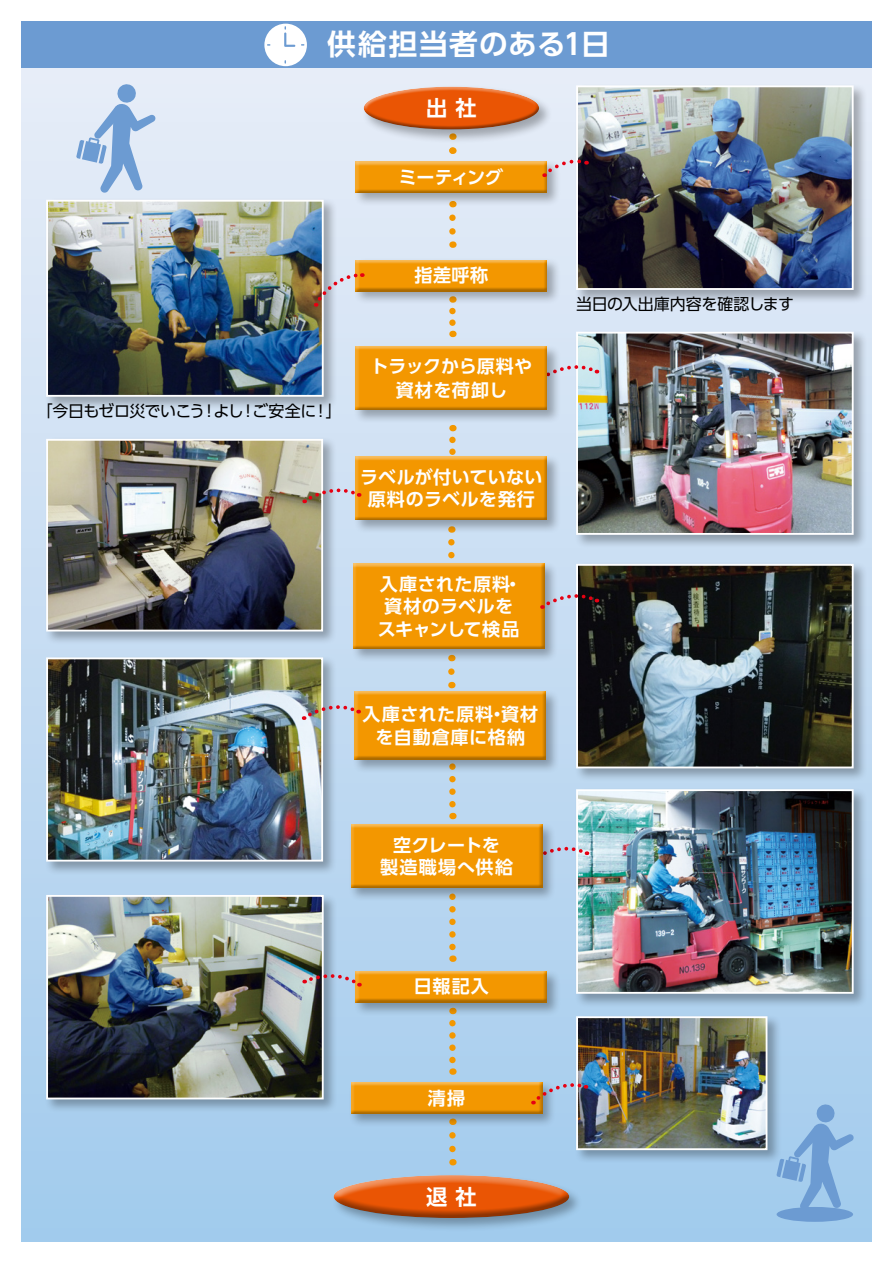
<style>
.page{position:relative;width:893px;height:1263px;background:#fff}
.page>*{position:absolute;margin:0;border:0;box-sizing:border-box;transform-origin:0 0}
.t1{font:700 28.65px "UD Shin Go Pro De";letter-spacing:.04em;color:#fff}
.t2{font:700 21.3px "UD Shin Go Pro De";color:#fff}
.t3{font:700 18px/22.4px "UD Shin Go Pro De";letter-spacing:.025em;color:#fff;text-align:center}
.t4{font:700 18px/23.4px "UD Shin Go Pro De";letter-spacing:-.01em;color:#fff;text-align:center}
.t5{font:700 18px "UD Shin Go Pro De";letter-spacing:.05em;color:#fff}
.t6{font:15.9px "UD Shin Go Pro";letter-spacing:-.02em;color:#000}
.t7{font:15.9px "UD Shin Go Pro";letter-spacing:-.045em;color:#000}
</style>
<div class="page">
<div style="left:21px;top:21px;width:851px;height:1221px;background:linear-gradient(to bottom,#ebeff8,#a2cbed)"></div>
<div style="left:21px;top:21px;width:851px;height:47px;background:#6c9bd2"></div>
<svg style="left:449px;top:144px;width:7px;height:10px"></svg>
<svg style="left:449px;top:218px;width:7px;height:30px"></svg>
<svg style="left:449px;top:311px;width:7px;height:26px"></svg>
<svg style="left:449px;top:440px;width:7px;height:14px"></svg>
<svg style="left:448px;top:542px;width:7px;height:20px"></svg>
<svg style="left:448px;top:672px;width:7px;height:16px"></svg>
<svg style="left:449px;top:902px;width:7px;height:60px"></svg>
<svg style="left:449px;top:1023px;width:7px;height:52px"></svg>
<svg style="left:449px;top:1135px;width:7px;height:30px"></svg>
<svg style="left:449px;top:774px;width:7px;height:45px"></svg>
<div style="left:353px;top:159px;width:208px;height:48px;background:#000;opacity:.3"></div>
<div style="left:354px;top:159px;width:195px;height:33px;background:#e0e9f5"></div>
<div style="left:354px;top:161px;width:195px;height:32px;background:#000;opacity:.3"></div>
<div style="left:353px;top:258px;width:208px;height:47px;background:#000;opacity:.3"></div>
<div style="left:354px;top:257px;width:195px;height:34px;background:#dae6f4"></div>
<div style="left:354px;top:259px;width:195px;height:33px;background:#000;opacity:.3"></div>
<div style="left:574px;top:83px;width:294px;height:221px;background:#000;opacity:.3"></div>
<img style="left:579px;top:88px;width:272px;height:199px">
<div style="left:576px;top:85px;width:278px;height:205px;border:2px solid #fff"></div>
<svg style="left:264px;top:24px;width:43px;height:42px"></svg>
<svg style="left:76px;top:83px;width:80px;height:110px;background:#bcd1eb"></svg>
<div style="left:353px;top:969px;width:208px;height:47px;background:#000;opacity:.3"></div>
<div style="left:355px;top:968px;width:195px;height:34px;background:#b3d3ef"></div>
<div style="left:355px;top:969px;width:195px;height:34px;background:#000;opacity:.3"></div>
<div style="left:349px;top:1080px;width:208px;height:47px;background:#000;opacity:.3"></div>
<div style="left:349px;top:1080px;width:195px;height:33px;background:#abd0ee"></div>
<div style="left:349px;top:1081px;width:195px;height:33px;background:#000;opacity:.3"></div>
<div style="left:332px;top:1173px;width:251px;height:59px;background:#000;opacity:.3"></div>
<div style="left:333px;top:1173px;width:238px;height:27px;background:#fff;opacity:.5"></div>
<div style="left:333px;top:1190px;width:238px;height:29px;background:#000;opacity:.4"></div>
<div style="left:362px;top:84px;width:191px;height:60px;background:#000;opacity:.3"></div>
<div style="left:363px;top:84px;width:178px;height:29px;background:#fff;opacity:.5"></div>
<div style="left:363px;top:103px;width:178px;height:28px;background:#000;opacity:.4"></div>
<div style="left:574px;top:329px;width:294px;height:220px;background:#000;opacity:.3"></div>
<img style="left:579px;top:335px;width:272px;height:197px">
<div style="left:576px;top:332px;width:278px;height:203px;border:2px solid #fff"></div>
<div style="left:574px;top:562px;width:294px;height:220px;background:#000;opacity:.3"></div>
<img style="left:579px;top:567px;width:272px;height:198px">
<div style="left:576px;top:564px;width:278px;height:204px;border:2px solid #fff"></div>
<div style="left:574px;top:787px;width:294px;height:221px;background:#000;opacity:.3"></div>
<img style="left:579px;top:792px;width:272px;height:199px">
<div style="left:576px;top:789px;width:278px;height:205px;border:2px solid #fff"></div>
<div style="left:777px;top:1207px;width:76px;height:15px;background:#6c9bd2;border-radius:50%"></div>
<svg style="left:776px;top:1103px;width:78px;height:108px;background:#91bbe3"></svg>
<div style="left:44px;top:437px;width:293px;height:209px;background:#000;opacity:.3"></div>
<img style="left:49px;top:442px;width:271px;height:186px">
<div style="left:46px;top:439px;width:277px;height:192px;border:2px solid #fff"></div>
<div style="left:44px;top:198px;width:294px;height:213px;background:#000;opacity:.3"></div>
<img style="left:49px;top:203px;width:272px;height:191px">
<div style="left:46px;top:200px;width:278px;height:197px;border:2px solid #fff"></div>
<div style="left:44px;top:893px;width:294px;height:220px;background:#000;opacity:.3"></div>
<img style="left:49px;top:898px;width:272px;height:198px">
<div style="left:46px;top:895px;width:278px;height:204px;border:2px solid #fff"></div>
<div style="left:574px;top:1014px;width:208px;height:150px;background:#000;opacity:.3"></div>
<img style="left:579px;top:1019px;width:185px;height:128px">
<div style="left:576px;top:1016px;width:191px;height:134px;border:2px solid #fff"></div>
<div style="left:44px;top:655px;width:293px;height:220px;background:#000;opacity:.3"></div>
<img style="left:49px;top:660px;width:271px;height:198px">
<div style="left:46px;top:657px;width:277px;height:204px;border:2px solid #fff"></div>
<div style="left:354px;top:454px;width:207px;height:80px;background:#000;opacity:.3"></div>
<div style="left:353px;top:454px;width:199px;height:66px;background:#000;opacity:.3"></div>
<div style="left:351px;top:562px;width:208px;height:101px;background:#000;opacity:.3"></div>
<div style="left:352px;top:563px;width:195px;height:87px;background:#000;opacity:.3"></div>
<div style="left:352px;top:689px;width:208px;height:85px;background:#000;opacity:.3"></div>
<div style="left:354px;top:689px;width:196px;height:71px;background:#000;opacity:.3"></div>
<svg style="left:544px;top:159px;width:43px;height:18px"></svg>
<svg style="left:561px;top:363px;width:37px;height:17px"></svg>
<svg style="left:304px;top:486px;width:56px;height:17px"></svg>
<svg style="left:314px;top:271px;width:49px;height:36px;background:#c8b6af"></svg>
<svg style="left:304px;top:703px;width:56px;height:17px"></svg>
<svg style="left:542px;top:592px;width:56px;height:17px"></svg>
<svg style="left:557px;top:845px;width:31px;height:16px"></svg>
<svg style="left:533px;top:1082px;width:53px;height:22px"></svg>
<svg style="left:304px;top:972px;width:57px;height:16px"></svg>
<div style="left:353px;top:344px;width:208px;height:80px;background:#000;opacity:.3"></div>
<div style="left:354px;top:344px;width:197px;height:67px;background:#000;opacity:.3"></div>
<div style="left:349px;top:822px;width:208px;height:80px;background:#000;opacity:.3"></div>
<div style="left:350px;top:821px;width:195px;height:67px;background:#bbd7f1"></div>
<div style="left:350px;top:823px;width:195px;height:66px;background:#000;opacity:.3"></div>
<h1 class="t1" style="left:327px;top:21px;width:284px">供給担当者のある1日</h1>
<p class="t2" style="left:426px;top:91px;width:52px">出社</p>
<p class="t3" style="left:399px;top:165px;width:106px">ミーティング</p>
<p class="t7" style="left:37px;top:398px;width:170px">「今日もゼロ災でいこう</p>
<p class="t6" style="left:252px;top:398px;width:66px">ご安全に</p>
<p class="t6" style="left:326px;top:398px;width:17px">「</p>
<p class="t6" style="left:214px;top:398px;width:32px">よし</p>
<p class="t6" style="left:201px;top:398px;width:17px">！</p>
<p class="t6" style="left:240px;top:398px;width:17px">！</p>
<p class="t6" style="left:313px;top:398px;width:17px">!</p>
<p class="t3" style="left:414px;top:264px;width:75px">指差呼称</p>
<p class="t4" style="left:371px;top:354px;width:163px">トラックから原料や資材を荷卸し</p>
<p class="t3" style="left:360px;top:465px;width:184px">ラベルが付いていない原料のラベルを発行</p>
<p class="t3" style="left:378px;top:572px;width:143px">入庫された原料資材のラベルをスキャンして検品</p>
<p class="t3" style="left:504px;top:572px;width:20px">・</p>
<p class="t5" style="left:363px;top:700px;width:177px">入庫された原料資材</p>
<p class="t3" style="left:376px;top:703px;width:151px;text-align:left;text-indent:112px">・を自動倉庫に格納</p>
<p class="t6" style="left:576px;top:291px;width:220px">当日の入出庫内容を確認します</p>
<p class="t3" style="left:380px;top:833px;width:135px">空クレートを<br>製造職場へ供給</p>
<p class="t3" style="left:414px;top:975px;width:77px">日報記入</p>
<p class="t3" style="left:428px;top:1086px;width:39px">清掃</p>
<p class="t2" style="left:426px;top:1179px;width:52px">退社</p>
</div>
